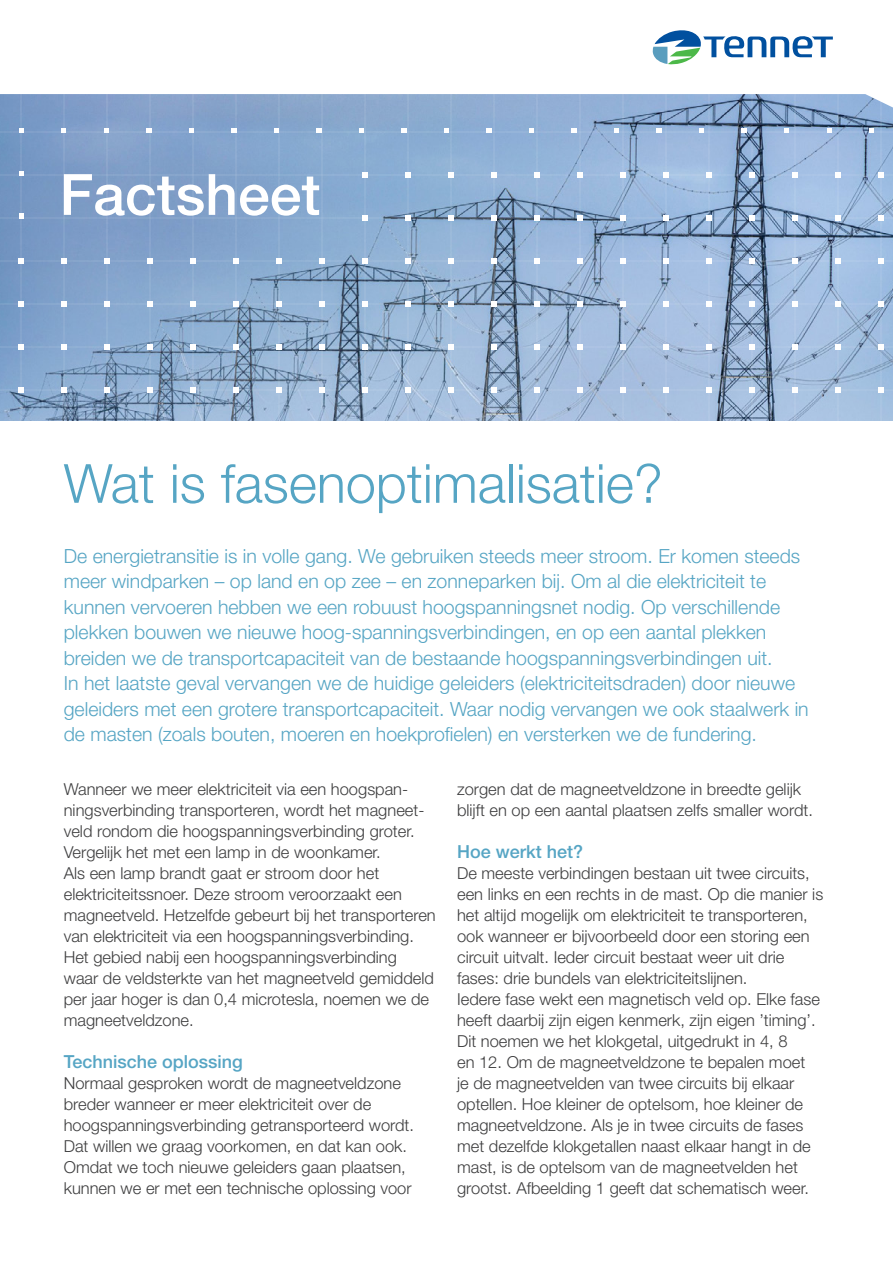
<style>
.page{position:relative;width:893px;height:1263px;background:#fff}
.page>*{position:absolute;margin:0;border:0;box-sizing:border-box;transform-origin:0 0}
.t1{font:500 57px "Helvetica Neue LT Pro";color:#fff}
.t2{font:300 54px "Helvetica Neue LT Pro";color:#56a5c4}
.t3{font:300 19.5px/25.5px "Helvetica Neue LT Pro";color:#56a5c4}
.t4{font:500 18px "Helvetica Neue LT Pro";color:#56a5c4}
.t5{font:300 16.5px/21px "Helvetica Neue LT Pro";color:#3e3e3f}
</style>
<div class="page">
<svg style="left:0;top:108px;width:893px;height:313px"></svg>
<svg style="left:13px;top:244px;width:327px;height:159px"></svg>
<svg style="left:0;top:114px;width:886px;height:34px"></svg>
<svg style="left:340px;top:159px;width:553px;height:244px"></svg>
<div style="left:0;top:159px;width:38px;height:85px;background:#7395c2"></div>
<svg style="left:0;top:49px;width:893px;height:59px"></svg>
<svg style="left:653px;top:30px;width:180px;height:34px"></svg>
<h1 class="t1" style="left:60px;top:161px;width:262px">Factsheet</h1>
<h2 class="t2" style="left:64px;top:451px;width:600px">Wat is fasenoptimalisatie?</h2>
<p class="t3" style="left:64px;top:542px;width:746px">De energietransitie is in volle gang. We gebruiken steeds meer stroom. Er komen steeds meer windparken – op land en op zee – en zonneparken bij. Om al die elektriciteit te kunnen vervoeren hebben we een robuust hoogspanningsnet nodig. Op verschillende plekken bouwen we nieuwe hoog-spanningsverbindingen, en op een aantal plekken breiden we de transportcapaciteit van de bestaande hoogspanningsverbindingen uit.<br>In het laatste geval vervangen we de huidige geleiders (elektriciteitsdraden) door nieuwe geleiders met een grotere transportcapaciteit. Waar nodig vervangen we ook staalwerk in de masten (zoals bouten, moeren en hoekprofielen) en versterken we de fundering.</p>
<p class="t5" style="left:64px;top:778px;width:374px">Wanneer we meer elektriciteit via een hoogspan&shy;ningsverbinding transporteren, wordt het magneet&shy;veld rondom die hoogspanningsverbinding groter.<br>Vergelijk het met een lamp in de woonkamer.<br>Als een lamp brandt gaat er stroom door het elektriciteitssnoer. Deze stroom veroorzaakt een magneetveld. Hetzelfde gebeurt bij het transporteren van elektriciteit via een hoogspanningsverbinding.<br>Het gebied nabij een hoogspanningsverbinding<br>waar de veldsterkte van het magneetveld gemiddeld per jaar hoger is dan 0,4 microtesla, noemen we de magneetveldzone.</p>
<p class="t4" style="left:64px;top:1051px;width:181px">Technische oplossing</p>
<p class="t5" style="left:64px;top:1072px;width:352px">Normaal gesproken wordt de magneetveldzone breder wanneer er meer elektriciteit over de hoogspanningsverbinding getransporteerd wordt.<br>Dat willen we graag voorkomen, en dat kan ook.<br>Omdat we toch nieuwe geleiders gaan plaatsen, kunnen we er met een technische oplossing voor</p>
<p class="t5" style="left:457px;top:778px;width:357px">zorgen dat de magneetveldzone in breedte gelijk blijft en op een aantal plaatsen zelfs smaller wordt.</p>
<p class="t4" style="left:457px;top:841px;width:128px">Hoe werkt het?</p>
<p class="t5" style="left:457px;top:862px;width:368px">De meeste verbindingen bestaan uit twee circuits, een links en een rechts in de mast. Op die manier is het altijd mogelijk om elektriciteit te transporteren, ook wanneer er bijvoorbeeld door een storing een circuit uitvalt. Ieder circuit bestaat weer uit drie fases: drie bundels van elektriciteitslijnen.<br>Iedere fase wekt een magnetisch veld op. Elke fase heeft daarbij zijn eigen kenmerk, zijn eigen ’timing’.<br>Dit noemen we het klokgetal, uitgedrukt in 4, 8<br>en 12. Om de magneetveldzone te bepalen moet<br>je de magneetvelden van twee circuits bij elkaar optellen. Hoe kleiner de optelsom, hoe kleiner de magneetveldzone. Als je in twee circuits de fases met dezelfde klokgetallen naast elkaar hangt in de mast, is de optelsom van de magneetvelden het grootst. Afbeelding 1 geeft dat schematisch weer.</p>
</div>
